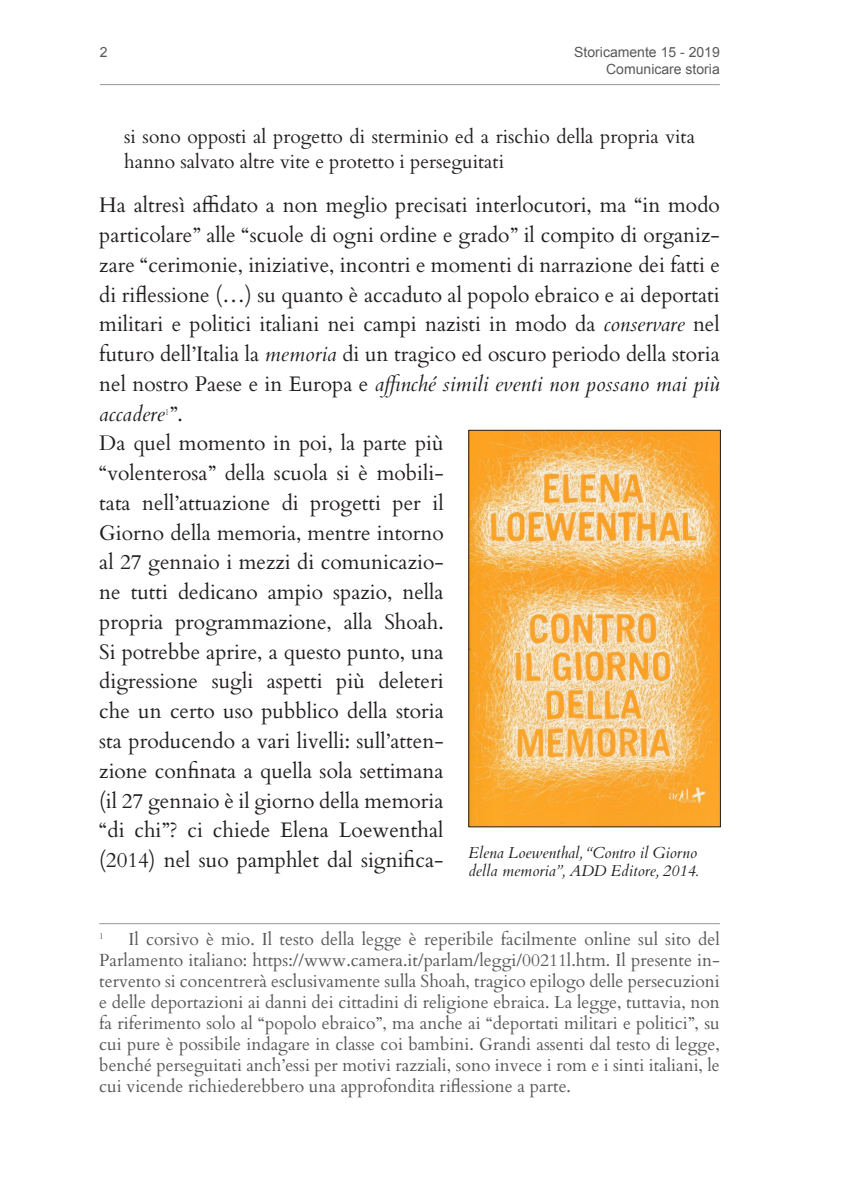
<style>
.page{position:relative;width:844px;height:1191px;background:#fff}
.page>*{position:absolute;margin:0;border:0;box-sizing:border-box;transform-origin:0 0}
.Testo_articoli{font:21px/29.8px "Cardo";color:#231f20;text-align:justify}
.t1{font:19.25px/24.5px "Cardo";color:#231f20}
.Note{font:17.5px/21px "Cardo";color:#57585a;text-align:justify}
.Dida{font:italic 15.75px/18.9px "Cardo";color:#231f20}
.t2{font:14px/16.8px "Arial";color:#57585a;text-align:right}
.Testo_articoli-2{font:9.1px "Baskerville";color:#57585a}
.Note-2{font:9.1px "Baskerville";color:#57585a}
.s1{font-style:italic}
</style>
<div class="page">
<hr style="left:100px;top:84px;width:619px;height:1px;background:#939598">
<hr style="left:99px;top:923px;width:620px;height:1px;background:#939598">
<img style="left:470px;top:432px;width:248px;height:393px">
<div style="left:468px;top:430px;width:252px;height:397px;border:1px solid #231f20"></div>
<p class="t2" style="left:100px;top:44px;width:9px">2</p>
<p class="t2" style="left:574px;top:44px;width:147px">Storicamente 15 - 2019<br>Comunicare storia</p>
<p class="t1" style="left:124px;top:123px;width:572px">si sono opposti al progetto di sterminio ed a rischio della propria vita hanno salvato altre vite e protetto i perseguitati</p>
<p class="Testo_articoli" style="left:99px;top:189px;width:622px">Ha altresì affidato a non meglio precisati interlocutori, ma “in modo particolare” alle “scuole di ogni ordine e grado” il compito di organiz&shy;zare “cerimonie, iniziative, incontri e momenti di narrazione dei fatti e di riflessione (…) su quanto è accaduto al popolo ebraico e ai deportati militari e politici italiani nei campi nazisti in modo da <span class="s1">conservare</span> nel futuro dell’Italia la <span class="s1">memoria</span> di un tragico ed oscuro periodo della storia nel nostro Paese e in Europa e <span class="s1">affinché simili eventi non possano mai più accadere</span> ”.</p>
<p class="Testo_articoli-2" style="left:165px;top:406px;width:6px">1</p>
<p class="Testo_articoli" style="left:99px;top:427px;width:346px">Da quel momento in poi, la parte più “volenterosa” della scuola si è mobili&shy;tata nell’attuazione di progetti per il Giorno della memoria, mentre intorno al 27 gennaio i mezzi di comunicazio&shy;ne tutti dedicano ampio spazio, nella propria programmazione, alla Shoah.<br>Si potrebbe aprire, a questo punto, una digressione sugli aspetti più deleteri che un certo uso pubblico della storia sta producendo a vari livelli: sull’atten&shy;zione confinata a quella sola settimana (il 27 gennaio è il giorno della memoria “di chi”? ci chiede Elena Loewenthal (2014) nel suo pamphlet dal significa-</p>
<p class="Dida" style="left:468px;top:842px;width:231px">Elena Loewenthal, “Contro il Giorno della memoria”, ADD Editore, 2014.</p>
<p class="Note" style="left:99px;top:927px;width:622px;text-indent:29px">Il corsivo è mio. Il testo della legge è reperibile facilmente online sul sito del Parlamento italiano: https://www.camera.it/parlam/leggi/00211l.htm. Il presente in&shy;tervento si concentrerà esclusivamente sulla Shoah, tragico epilogo delle persecuzioni e delle deportazioni ai danni dei cittadini di religione ebraica. La legge, tuttavia, non fa riferimento solo al “popolo ebraico”, ma anche ai “deportati militari e politici”, su cui pure è possibile indagare in classe coi bambini. Grandi assenti dal testo di legge, benché perseguitati anch’essi per motivi razziali, sono invece i rom e i sinti italiani, le cui vicende richiederebbero una approfondita riflessione a parte.</p>
<p class="Note-2" style="left:99px;top:930px;width:6px">1</p>
</div>
